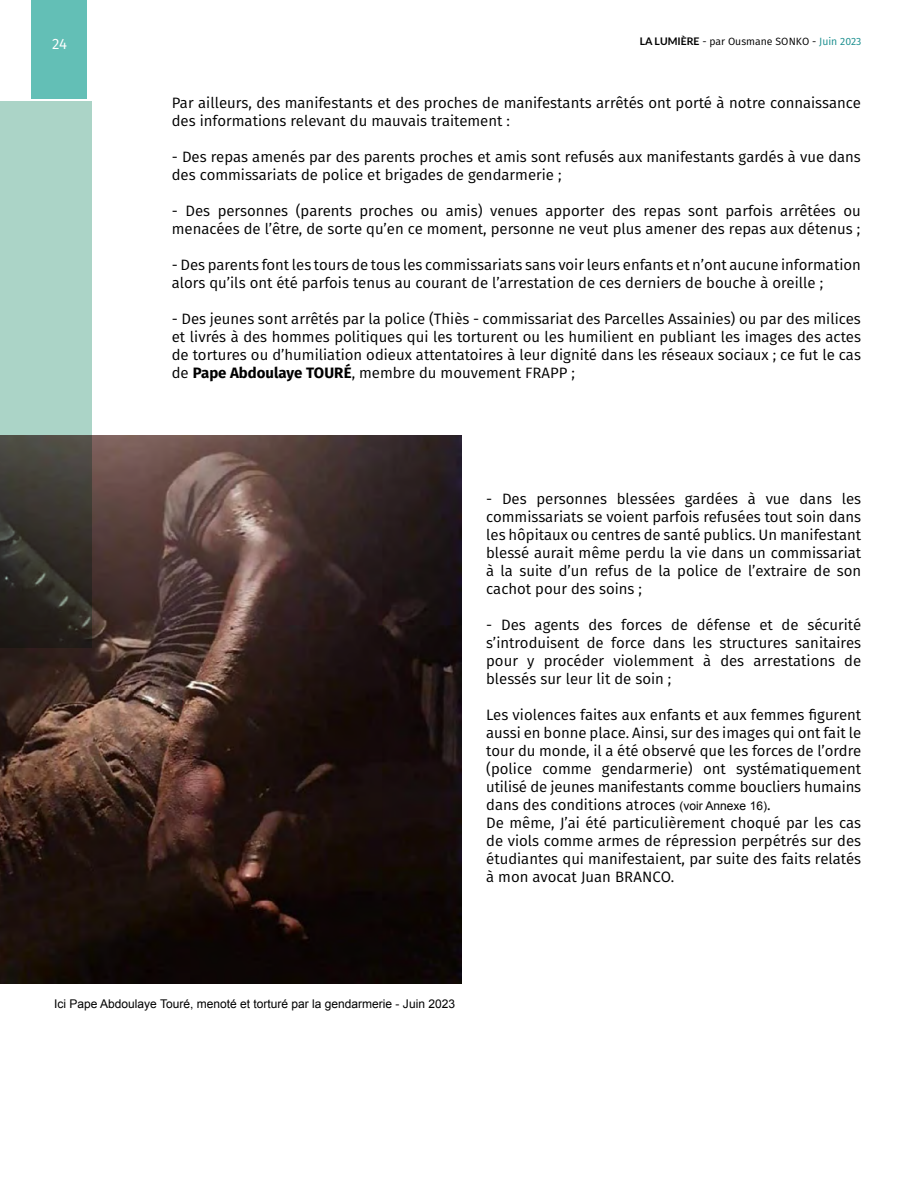
<style>
.page{position:relative;width:915px;height:1191px;background:#fff}
.page>*{position:absolute;margin:0;border:0;box-sizing:border-box;transform-origin:0 0}
.t1{font:15px/18px "Fira Sans";color:#000}
.t2{font:15px "Fira Sans";color:#fff}
.t3{font:12px "Arial";color:#000}
.t4{font:10.5px "Fira Sans";color:#000}
.s1{font-family:"Lato";font-weight:700}
.s2{color:#168c8c}
.s3{font-weight:700}
.s4{font-family:"Arial";font-size:12px}
</style>
<div class="page">
<div style="left:31px;top:0;width:55px;height:98px;background:#63bfb6"></div>
<img style="left:0;top:435px;width:461px;height:548px">
<svg style="left:0;top:101px;width:92px;height:547px;fill:#abd4c7"></svg>
<p class="t2" style="left:52px;top:33px;width:16px">24</p>
<p class="t4" style="left:639px;top:33px;width:223px"><span class="s1">LA LUMIÈRE</span> - par Ousmane SONKO - <span class="s2">Juin 2023</span></p>
<p class="t1" style="left:172px;top:93px;width:690px">Par ailleurs, des manifestants et des proches de manifestants arrêtés ont porté à notre connaissance des informations relevant du mauvais traitement :</p>
<p class="t1" style="left:172px;top:147px;width:690px">- Des repas amenés par des parents proches et amis sont refusés aux manifestants gardés à vue dans des commissariats de police et brigades de gendarmerie ;</p>
<p class="t1" style="left:172px;top:201px;width:690px">- Des personnes (parents proches ou amis) venues apporter des repas sont parfois arrêtées ou menacées de l’être, de sorte qu’en ce moment, personne ne veut plus amener des repas aux détenus ;</p>
<p class="t1" style="left:172px;top:255px;width:690px">- Des parents font les tours de tous les commissariats sans voir leurs enfants et n’ont aucune information alors qu’ils ont été parfois tenus au courant de l’arrestation de ces derniers de bouche à oreille ;</p>
<p class="t1" style="left:172px;top:309px;width:690px;text-align:justify">- Des jeunes sont arrêtés par la police (Thiès - commissariat des Parcelles Assainies) ou par des milices et livrés à des hommes politiques qui les torturent ou les humilient en publiant les images des actes de tortures ou d’humiliation odieux attentatoires à leur dignité dans les réseaux sociaux ; ce fut le cas de <span class="s3">Pape Abdoulaye TOURÉ</span>, membre du mouvement FRAPP ;</p>
<p class="t1" style="left:486px;top:489px;width:376px;text-align:justify">- Des personnes blessées gardées à vue dans les commissariats se voient parfois refusées tout soin dans les hôpitaux ou centres de santé publics. Un manifestant blessé aurait même perdu la vie dans un commissariat à la suite d’un refus de la police de l’extraire de son cachot pour des soins ;</p>
<p class="t1" style="left:486px;top:615px;width:376px;text-align:justify">- Des agents des forces de défense et de sécurité s’introduisent de force dans les structures sanitaires pour y procéder violemment à des arrestations de blessés sur leur lit de soin ;</p>
<p class="t1" style="left:486px;top:705px;width:376px">Les violences faites aux enfants et aux femmes figurent aussi en bonne place. Ainsi, sur des images qui ont fait le tour du monde, il a été observé que les forces de l’ordre (police comme gendarmerie) ont systématiquement utilisé de jeunes manifestants comme boucliers humains dans des conditions atroces <span class="s4">(voir Annexe 16)</span>.<br>De même, J’ai été particulièrement choqué par les cas de viols comme armes de répression perpétrés sur des étudiantes qui manifestaient, par suite des faits relatés à mon avocat Juan BRANCO.</p>
<p class="t3" style="left:54px;top:996px;width:402px">Ici Pape Abdoulaye Touré, menoté et torturé par la gendarmerie - Juin 2023</p>
</div>
